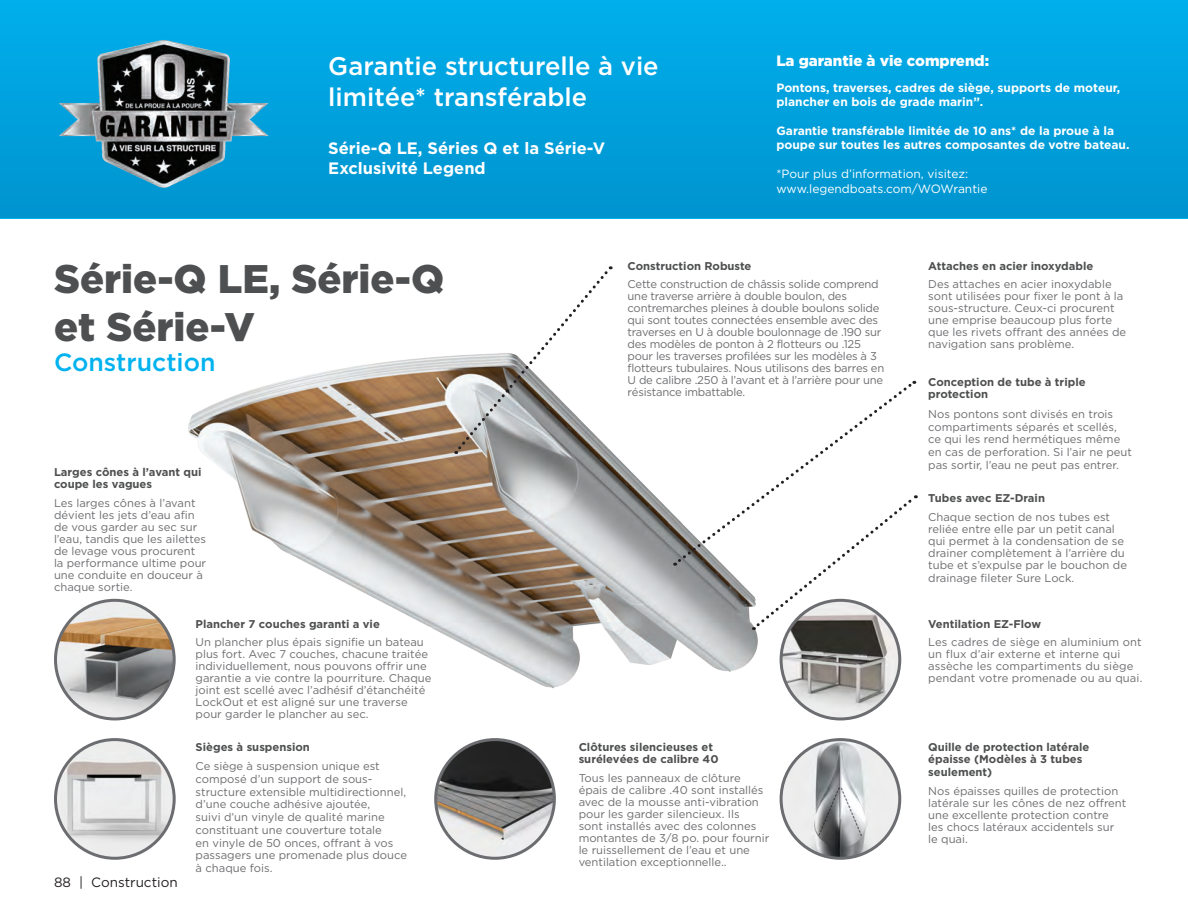
<style>
.page{position:relative;width:1188px;height:918px;background:#fff}
.page>*{position:absolute;margin:0;border:0;box-sizing:border-box;transform-origin:0 0}
.Premium_Package_Limi{font:900 39.9px/47.8px "Gotham HTF";color:#4e4f50}
.NEW_Heading{font:500 25.5px/30.6px "Gotham HTF";color:#fff}
.Premium_Package_Limi-2{font:500 24.9px "Gotham HTF";color:#00b2ef}
.t1{font:700 16.5px/19.8px "Gotham";color:#fff}
.NEW_Heading-2{font:900 15px "Gotham HTF";color:#fff}
.t2{font:13.5px "Gotham HTF";color:#231f20}
.Picture_text{font:700 12px/14.4px "Gotham HTF";color:#fff}
.Picture_text-2{font:12px "Gotham";color:#fff}
.Picture_text-3{font:11.25px/12px "Gotham HTF";color:#6c6d70}
.Picture_text-4{font:11.25px/12px "Gotham HTF";letter-spacing:-.02em;color:#6c6d70}
.Picture_Text_bold{font:700 11.25px/12.8px "Gotham HTF";color:#4e4f50}
</style>
<div class="page">
<div style="left:0;top:0;width:1188px;height:218px;background:linear-gradient(to bottom,#00afeb,#0094cf)"></div>
<img style="left:54px;top:266px;width:864px;height:507px">
<img style="left:52px;top:29px;width:221px;height:164px">
<img style="left:436px;top:740px;width:118px;height:118px;border-radius:59px">
<div style="left:434px;top:738px;width:122px;height:122px;border:3px solid #6c6d70;border-radius:50%"></div>
<img style="left:56px;top:740px;width:118px;height:118px">
<div style="left:54px;top:738px;width:122px;height:122px;border:3px solid #6c6d70;border-radius:50%"></div>
<img style="left:781px;top:740px;width:119px;height:118px;border-radius:59px">
<div style="left:780px;top:738px;width:121px;height:122px;border:3px solid #6c6d70;border-radius:50%"></div>
<img style="left:56px;top:600px;width:118px;height:119px;border-radius:59px">
<div style="left:54px;top:599px;width:122px;height:121px;border:3px solid #6c6d70;border-radius:50%"></div>
<img style="left:781px;top:600px;width:119px;height:119px;border-radius:59px">
<div style="left:780px;top:599px;width:121px;height:121px;border:3px solid #6c6d70;border-radius:50%"></div>
<svg style="left:753px;top:494px;width:164px;height:136px"></svg>
<svg style="left:675px;top:380px;width:241px;height:185px"></svg>
<svg style="left:455px;top:266px;width:157px;height:188px"></svg>
<p class="NEW_Heading" style="left:328px;top:50px;width:332px">Garantie structurelle à vie limitée* transférable</p>
<p class="NEW_Heading-2" style="left:776px;top:52px;width:214px">La garantie à vie comprend:</p>
<p class="Picture_text" style="left:776px;top:80px;width:345px">Pontons, traverses, cadres de siège, supports de moteur, plancher en bois de grade marin”.</p>
<p class="Picture_text" style="left:776px;top:123px;width:339px">Garantie transférable limitée de 10 ans* de la proue à la</p>
<p class="Picture_text" style="left:776px;top:138px;width:355px">poupe sur toutes les autres composantes de votre bateau.</p>
<p class="Picture_text-2" style="left:776px;top:166px;width:193px">*Pour plus d’information, visitez:</p>
<p class="Picture_text-2" style="left:776px;top:181px;width:213px">www.legendboats.com/WOWrantie</p>
<p class="t1" style="left:328px;top:139px;width:278px">Série-Q LE, Séries Q et la Série-V<br>Exclusivité Legend</p>
<p class="Premium_Package_Limi" style="left:54px;top:255px;width:392px">Série-Q LE, Série-Q et Série-V</p>
<p class="Premium_Package_Limi-2" style="left:54px;top:348px;width:163px">Construction</p>
<p class="Picture_Text_bold" style="left:54px;top:466px;width:149px;line-height:12px">Larges cônes à l’avant qui coupe les vagues</p>
<p class="Picture_text-3" style="left:54px;top:497px;width:154px">Les larges cônes à l’avant dévient les jets d’eau afin de vous garder au sec sur l’eau, tandis que les ailettes de levage vous procurent la performance ultime pour une conduite en douceur à chaque sortie.</p>
<p class="t2" style="left:54px;top:874px;width:125px">88 | Construction</p>
<p class="Picture_Text_bold" style="left:196px;top:617px;width:186px">Plancher 7 couches garanti a vie</p>
<p class="Picture_text-3" style="left:196px;top:636px;width:237px">Un plancher plus épais signifie un bateau plus fort. Avec 7 couches, chacune traitée individuellement, nous pouvons offrir une garantie a vie contre la pourriture. Chaque joint est scellé avec l’adhésif d’étanchéité</p>
<p class="Picture_text-3" style="left:196px;top:696px;width:214px">LockOut et est aligné sur une traverse pour garder le plancher au sec.</p>
<p class="Picture_Text_bold" style="left:196px;top:740px;width:116px">Sièges à suspension</p>
<p class="Picture_text-3" style="left:196px;top:760px;width:213px;line-height:12.8px">Ce siège à suspension unique est composé d’un support de sous&shy;structure extensible multidirectionnel, d’une couche adhésive ajoutée,<br>suivi d’un vinyle de qualité marine constituant une couverture totale<br>en vinyle de 50 onces, offrant à vos passagers une promenade plus douce à chaque fois.</p>
<p class="Picture_Text_bold" style="left:628px;top:259px;width:125px">Construction Robuste</p>
<p class="Picture_text-4" style="left:628px;top:278px;width:253px">Cette construction de châssis solide comprend une traverse arrière à double boulon, des contremarches pleines à double boulons solide</p>
<p class="Picture_text-4" style="left:628px;top:314px;width:255px">qui sont toutes connectées ensemble avec des traverses en U à double boulonnage de .190 sur des modèles de ponton à 2 flotteurs ou .125</p>
<p class="Picture_text-4" style="left:628px;top:350px;width:258px">pour les traverses profilées sur les modèles à 3 flotteurs tubulaires. Nous utilisons des barres en<br>U de calibre .250 à l’avant et à l’arrière pour une</p>
<p class="Picture_text-4" style="left:628px;top:386px;width:119px">résistance imbattable.</p>
<p class="Picture_Text_bold" style="left:579px;top:740px;width:141px">Clôtures silencieuses et surélevées de calibre 40</p>
<p class="Picture_text-3" style="left:579px;top:772px;width:192px">Tous les panneaux de clôture épais de calibre .40 sont installés avec de la mousse anti-vibration pour les garder silencieux. Ils<br>sont installés avec des colonnes montantes de 3/8 po. pour fournir le ruissellement de l’eau et une ventilation exceptionnelle..</p>
<p class="Picture_Text_bold" style="left:928px;top:259px;width:167px">Attaches en acier inoxydable</p>
<p class="Picture_text-3" style="left:928px;top:278px;width:185px">Des attaches en acier inoxydable</p>
<p class="Picture_text-3" style="left:928px;top:290px;width:197px">sont utilisées pour fixer le pont à la</p>
<p class="Picture_text-3" style="left:928px;top:302px;width:188px">sous-structure. Ceux-ci procurent</p>
<p class="Picture_text-3" style="left:928px;top:314px;width:185px">une emprise beaucoup plus forte</p>
<p class="Picture_text-3" style="left:928px;top:326px;width:200px">que les rivets offrant des années de</p>
<p class="Picture_text-3" style="left:928px;top:338px;width:147px">navigation sans problème.</p>
<p class="Picture_Text_bold" style="left:928px;top:376px;width:159px;line-height:12px">Conception de tube à triple protection</p>
<p class="Picture_text-3" style="left:928px;top:408px;width:186px">Nos pontons sont divisés en trois</p>
<p class="Picture_text-3" style="left:928px;top:420px;width:190px">compartiments séparés et scellés,</p>
<p class="Picture_text-3" style="left:928px;top:433px;width:194px">ce qui les rend hermétiques même</p>
<p class="Picture_text-3" style="left:928px;top:446px;width:205px">en cas de perforation. Si l’air ne peut</p>
<p class="Picture_text-3" style="left:928px;top:459px;width:192px">pas sortir, l’eau ne peut pas entrer.</p>
<p class="Picture_Text_bold" style="left:928px;top:492px;width:118px">Tubes avec EZ-Drain</p>
<p class="Picture_text-3" style="left:928px;top:511px;width:183px">Chaque section de nos tubes est</p>
<p class="Picture_text-3" style="left:928px;top:523px;width:188px">reliée entre elle par un petit canal</p>
<p class="Picture_text-3" style="left:928px;top:535px;width:197px">qui permet à la condensation de se</p>
<p class="Picture_text-3" style="left:928px;top:547px;width:198px">drainer complètement à l’arrière du</p>
<p class="Picture_text-3" style="left:928px;top:559px;width:200px">tube et s’expulse par le bouchon de</p>
<p class="Picture_text-3" style="left:928px;top:572px;width:148px">drainage fileter Sure Lock.</p>
<p class="Picture_Text_bold" style="left:928px;top:617px;width:114px">Ventilation EZ-Flow</p>
<p class="Picture_text-3" style="left:928px;top:636px;width:215px">Les cadres de siège en aluminium ont un flux d’air externe et interne qui</p>
<p class="Picture_text-3" style="left:928px;top:660px;width:216px">assèche les compartiments du siège pendant votre promenade ou au quai.</p>
<p class="Picture_Text_bold" style="left:928px;top:740px;width:163px">Quille de protection latérale épaisse (Modèles à 3 tubes seulement)</p>
<p class="Picture_text-3" style="left:928px;top:785px;width:200px">Nos épaisses quilles de protection latérale sur les cônes de nez offrent une excellente protection contre les chocs latéraux accidentels sur le quai.</p>
</div>
